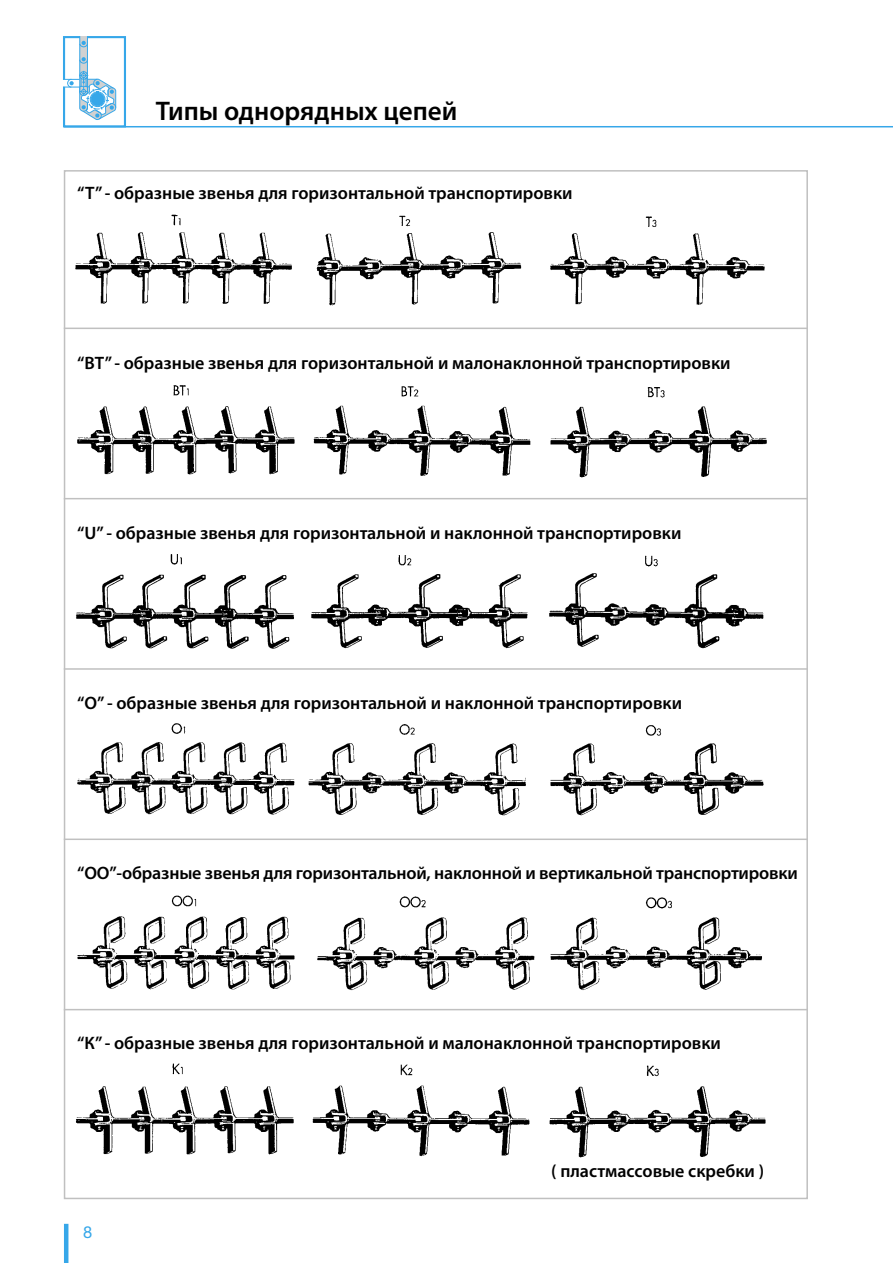
<style>
.page{position:relative;width:893px;height:1263px;background:#fff}
.page>*{position:absolute;margin:0;border:0;box-sizing:border-box;transform-origin:0 0}
.t1{font:600 27px "Myriad Pro";color:#000}
.t2{font:600 18px "Myriad Pro";color:#000}
.t3{font:16.5px "Helvetica Neue";color:#36a7e9}
</style>
<div class="page">
<hr style="left:64px;top:1224px;width:4px;height:39px;background:#36a7e9">
<svg style="left:63px;top:36px;width:64px;height:92px"></svg>
<hr style="left:64px;top:126px;width:829px;height:1px;background:#36a7e9">
<img style="left:75px;top:214px;width:690px;height:92px">
<img style="left:77px;top:385px;width:690px;height:93px">
<img style="left:76px;top:554px;width:688px;height:95px">
<img style="left:77px;top:723px;width:687px;height:93px">
<img style="left:77px;top:895px;width:685px;height:96px">
<img style="left:76px;top:1063px;width:690px;height:95px">
<hr style="left:64px;top:328px;width:744px;height:1px;background:#c0c0c0">
<hr style="left:64px;top:498px;width:744px;height:1px;background:#c0c0c0">
<hr style="left:64px;top:668px;width:744px;height:2px;background:#c0c0c0">
<hr style="left:64px;top:838px;width:744px;height:2px;background:#c0c0c0">
<hr style="left:64px;top:1009px;width:744px;height:1px;background:#c0c0c0">
<h1 class="t1" style="left:156px;top:96px;width:303px">Типы однорядных цепей</h1>
<p class="t2" style="left:77px;top:183px;width:497px">“T” - образные звенья для горизонтальной транспортировки</p>
<p class="t2" style="left:77px;top:353px;width:655px">“BT” - образные звенья для горизонтальной и малонаклонной транспортировки</p>
<p class="t2" style="left:77px;top:523px;width:606px">“U” - образные звенья для горизонтальной и наклонной транспортировки</p>
<p class="t2" style="left:77px;top:693px;width:606px">“О” - образные звенья для горизонтальной и наклонной транспортировки</p>
<p class="t2" style="left:77px;top:863px;width:722px">“ОО”-образные звенья для горизонтальной, наклонной и вертикальной транспортировки</p>
<p class="t2" style="left:77px;top:1033px;width:645px">“К” - образные звенья для горизонтальной и малонаклонной транспортировки</p>
<p class="t3" style="left:83px;top:1222px;width:11px">8</p>
<p class="t2" style="left:551px;top:1160px;width:214px">( пластмассовые скребки )</p>
</div>
